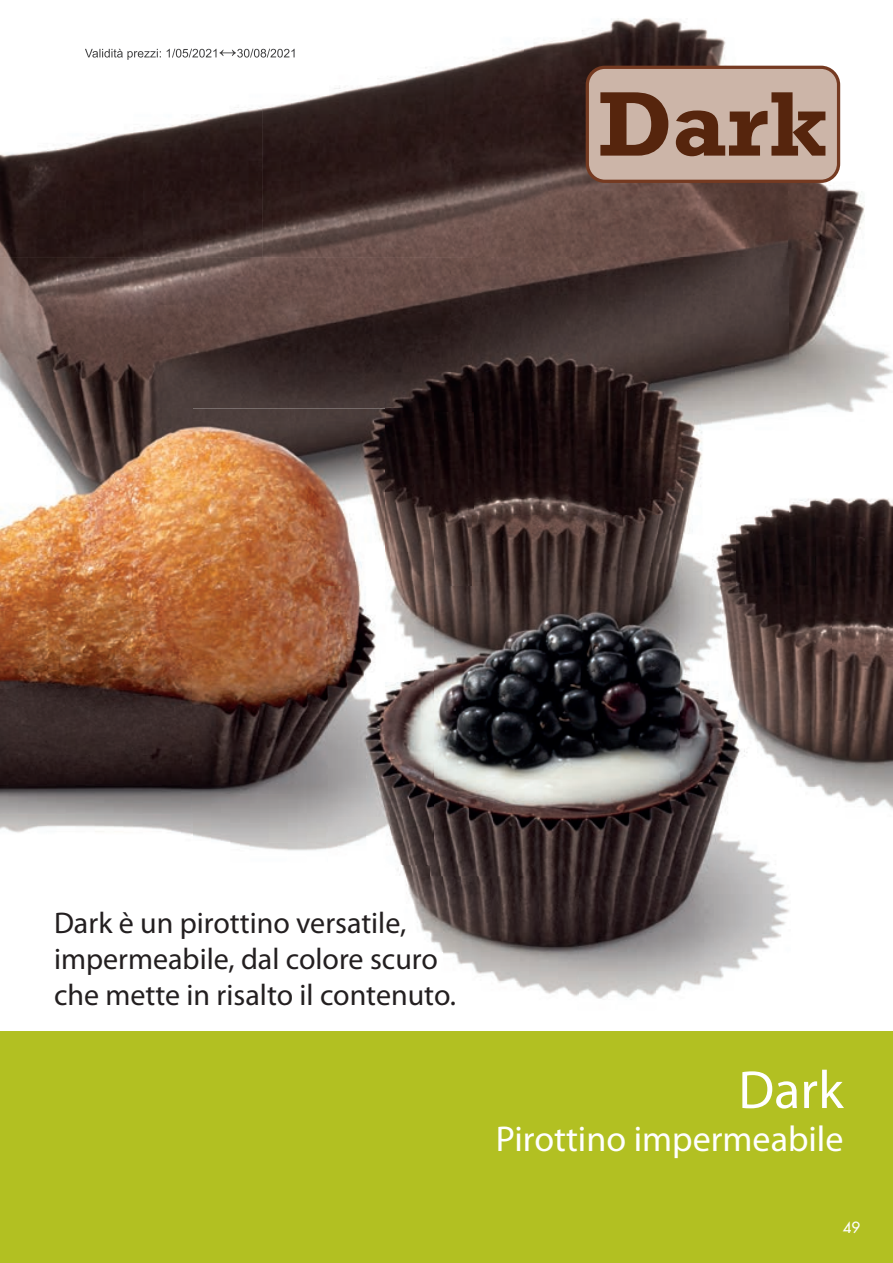
<style>
.page{position:relative;width:893px;height:1263px;background:#fff}
.page>*{position:absolute;margin:0;border:0;box-sizing:border-box;transform-origin:0 0}
.t1{font:54px "Myriad Pro";color:#fff}
.t2{font:36px "Myriad Pro";color:#fff}
.t3{font:30px/36px "Myriad Pro";color:#231f20}
.t4{font:500 15px "Futura Std";color:#fff}
</style>
<div class="page">
<img style="left:0;top:18px;width:788px;height:239px">
<img style="left:788px;top:65px;width:105px;height:657px">
<img style="left:0;top:257px;width:473px;height:155px">
<img style="left:473px;top:257px;width:315px;height:329px">
<img style="left:434px;top:412px;width:39px;height:174px">
<img style="left:832px;top:722px;width:61px;height:87px">
<img style="left:397px;top:865px;width:32px;height:11px">
<img style="left:0;top:409px;width:385px;height:202px">
<img style="left:385px;top:409px;width:49px;height:177px">
<img style="left:0;top:611px;width:328px;height:240px">
<img style="left:328px;top:876px;width:504px;height:156px">
<img style="left:434px;top:586px;width:247px;height:193px">
<img style="left:681px;top:586px;width:151px;height:290px">
<img style="left:429px;top:779px;width:252px;height:97px">
<img style="left:328px;top:586px;width:106px;height:279px">
<div style="left:0;top:1032px;width:893px;height:231px;background:#b2c022"></div>
<div style="left:587px;top:67px;width:252px;height:114px;background:#ccb5a8;border-radius:18px"></div>
<div style="left:586px;top:66px;width:254px;height:117px;border:3px solid #753a21;border-radius:18px"></div>
<svg style="left:600px;top:92px;width:68px;height:64px"></svg>
<svg style="left:676px;top:92px;width:149px;height:64px"></svg>
<img style="left:64px;top:44px;width:233px;height:20px">
<img style="left:133px;top:49px;width:84px;height:11px">
<img style="left:85px;top:49px;width:48px;height:11px">
<img style="left:219px;top:50px;width:17px;height:6px">
<img style="left:283px;top:49px;width:12px;height:9px">
<img style="left:237px;top:49px;width:46px;height:9px">
<p class="t3" style="left:54px;top:904px;width:403px">Dark è un pirottino versatile, impermeabile, dal colore scuro che mette in risalto il contenuto.</p>
<h1 class="t1" style="left:738px;top:1056px;width:107px">Dark</h1>
<p class="t2" style="left:496px;top:1117px;width:349px">Pirottino impermeabile</p>
<p class="t4" style="left:843px;top:1218px;width:19px">49</p>
</div>
